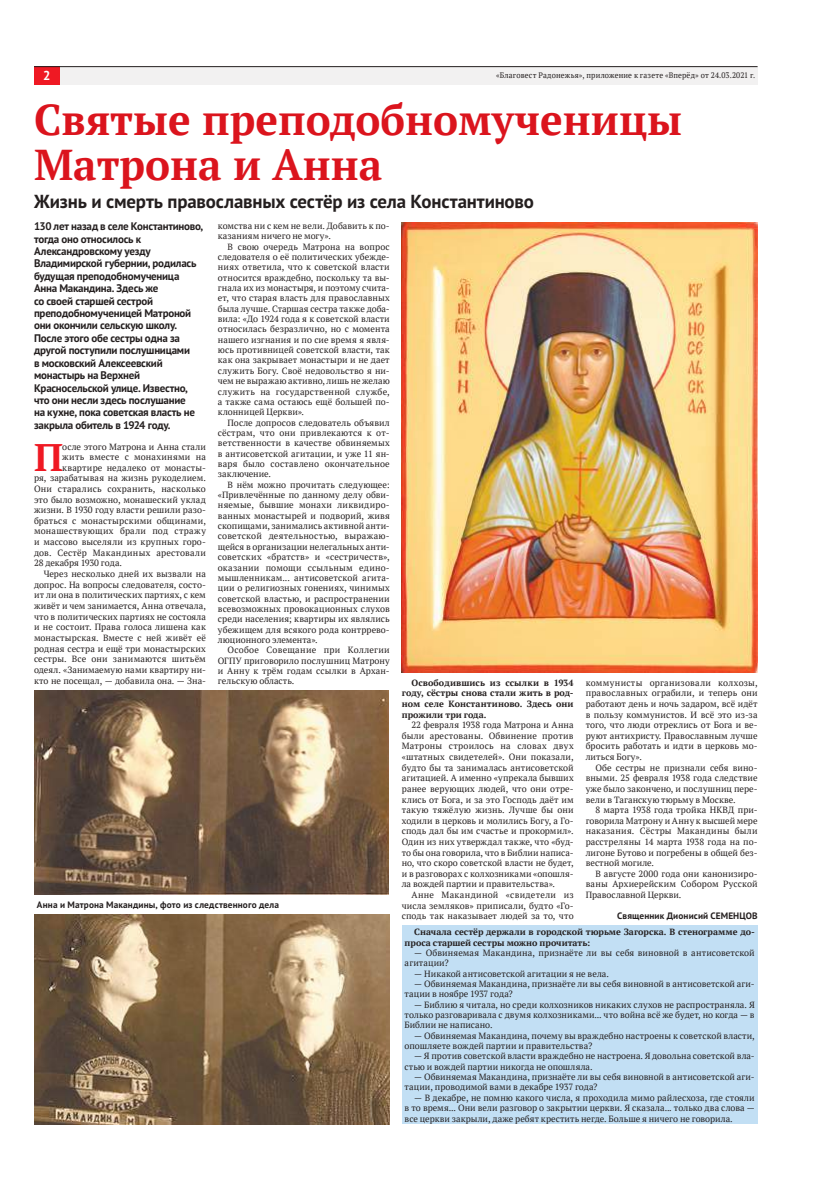
<style>
.page{position:relative;width:820px;height:1191px;background:#fff}
.page>*{position:absolute;margin:0;border:0;box-sizing:border-box;transform-origin:0 0}
.t1{font:700 43px/45.2px "PT Serif";color:#db141d}
.t2{font:700 38.3px "PT Serif";color:#ef1923}
.t3{font:700 18.9px "PT Sans";letter-spacing:-.01em;color:#241f1f}
.t4{font:700 13px "PT Sans";color:#fff}
.t5{font:700 11px/12.4px "PT Sans";letter-spacing:-.025em;color:#241f1f}
.t6{font:700 9.3px "PT Sans";letter-spacing:.01em;color:#241f1f}
.t7{font:9px/10.3px "PT Serif";letter-spacing:.005em;color:#241f1f;text-align:justify}
.t8{font:700 9px/10.6px "PT Serif";color:#241f1f;text-align:justify}
.t9{font:9px "PT Serif";letter-spacing:.025em;color:#241f1f}
.t10{font:9px "PT Serif";letter-spacing:.03em;color:#241f1f}
.t11{font:8px "PT Serif";letter-spacing:.025em;color:#241f1f;scale:.95 1}
</style>
<div class="page">
<div style="left:34px;top:67px;width:723px;height:18px;background:#f2f1f1"></div>
<div style="left:34px;top:67px;width:26px;height:18px;background:#ef1923"></div>
<hr style="left:34px;top:66px;width:723px;height:1px;background:#241f1f">
<div style="left:401px;top:925px;width:356px;height:199px;background:#c2dff4"></div>
<img style="left:401px;top:222px;width:356px;height:450px">
<img style="left:34px;top:690px;width:354px;height:204px">
<img style="left:34px;top:914px;width:355px;height:210px">
<h3 class="t4" style="left:43px;top:67px;width:9px">2</h3>
<p class="t11" style="left:496px;top:70px;width:274px">«Благовест Радонежья», приложение к газете «Вперёд» от 24.03.2021 г.</p>
<h1 class="t1" style="left:34px;top:97px;width:649px">Святые преподобномученицы<br>Матрона и Анна</h1>
<h3 class="t3" style="left:34px;top:188px;width:501px">Жизнь и смерть православных сестёр из села Константиново</h3>
<p class="t5" style="left:34px;top:220px;width:170px">130 лет назад в селе Константиново, тогда оно относилось к<br>Александровскому уезду<br>Владимирской губернии, родилась будущая преподобномученица<br>Анна Макандина. Здесь же<br>со своей старшей сестрой преподобномученицей Матроной они окончили сельскую школу.<br>После этого обе сестры одна за другой поступили послушницами<br>в московский Алексеевский монастырь на Верхней<br>Красносельской улице. Известно, что они несли здесь послушание<br>на кухне, пока советская власть не закрыла обитель в 1924 году.</p>
<h2 class="t2" style="left:34px;top:432px;width:31px">П</h2>
<p class="t7" style="left:62px;top:441px;width:145px">осле этого Матрона и Анна стали</p>
<p class="t9" style="left:62px;top:451px;width:145px">жить вместе с монахинями на</p>
<p class="t7" style="left:62px;top:462px;width:145px">квартире недалеко от монасты-</p>
<p class="t7" style="left:34px;top:473px;width:173px">ря, зарабатывая на жизнь рукоделием.</p>
<p class="t9" style="left:34px;top:483px;width:173px">Они старались сохранить, насколько</p>
<p class="t7" style="left:34px;top:494px;width:173px">это было возможно, монашеский уклад</p>
<p class="t7" style="left:34px;top:505px;width:173px">жизни. В 1930 году власти решили разо-</p>
<p class="t7" style="left:34px;top:515px;width:173px">браться с монастырскими общинами,</p>
<p class="t10" style="left:34px;top:525px;width:173px">монашествующих брали под стражу</p>
<p class="t7" style="left:34px;top:536px;width:173px">и массово выселяли из крупных горо-</p>
<p class="t9" style="left:34px;top:547px;width:173px">дов. Сестёр Макандиных арестовали</p>
<p class="t7" style="left:34px;top:558px;width:89px">28 декабря 1930 года.</p>
<p class="t7" style="left:44px;top:568px;width:164px">Через несколько дней их вызвали на</p>
<p class="t7" style="left:34px;top:579px;width:173px">допрос. На вопросы следователя, состо-</p>
<p class="t7" style="left:34px;top:590px;width:173px">ит ли она в политических партиях, с кем</p>
<p class="t7" style="left:34px;top:600px;width:173px">живёт и чем занимается, Анна отвечала,</p>
<p class="t7" style="left:34px;top:611px;width:173px">что в политических партиях не состояла</p>
<p class="t7" style="left:34px;top:622px;width:173px">и не состоит. Права голоса лишена как</p>
<p class="t7" style="left:34px;top:632px;width:173px">монастырская. Вместе с ней живёт её</p>
<p class="t7" style="left:34px;top:643px;width:173px">родная сестра и ещё три монастырских</p>
<p class="t7" style="left:34px;top:654px;width:173px">сестры. Все они занимаются шитьём</p>
<p class="t7" style="left:34px;top:664px;width:173px">одеял. «Занимаемую нами квартиру ни-</p>
<p class="t7" style="left:34px;top:675px;width:173px">кто не посещал, — добавила она. — Зна-</p>
<p class="t7" style="left:218px;top:220px;width:173px">комства ни с кем не вели. Добавить к по&shy;казаниям ничего не могу».</p>
<p class="t7" style="left:218px;top:241px;width:173px;text-indent:10px">В свою очередь Матрона на вопрос следователя о её политических убежде&shy;ниях ответила, что к советской власти относится враждебно, поскольку та вы&shy;гнала их из монастыря, и поэтому счита&shy;ет, что старая власть для православных была лучше. Старшая сестра также доба&shy;вила: «До 1924 года я к советской власти относилась безразлично, но с момента нашего изгнания и по сие время я явля&shy;юсь противницей советской власти, так как она закрывает монастыри и не дает служить Богу. Своё недовольство я ни&shy;чем не выражаю активно, лишь не желаю служить на государственной службе, а также сама остаюсь ещё большей по&shy;клонницей Церкви».</p>
<p class="t7" style="left:218px;top:417px;width:173px;text-indent:10px">После допросов следователь объявил сёстрам, что они привлекаются к от&shy;ветственности в качестве обвиняемых в антисоветской агитации, и уже 11 ян&shy;варя было составлено окончательное заключение.</p>
<p class="t7" style="left:218px;top:479px;width:173px;text-indent:10px">В нём можно прочитать следующее: «Привлечённые по данному делу обви&shy;няемые, бывшие монахи ликвидиро&shy;ванных монастырей и подворий, живя скопищами, занимались активной анти&shy;советской деятельностью, выражаю&shy;щейся в организации нелегальных анти&shy;советских «братств» и «сестричеств», оказании помощи ссыльным едино&shy;мышленникам... антисоветской агита&shy;ции о религиозных гонениях, чинимых советской властью, и распространении всевозможных провокационных слухов среди населения; квартиры их являлись убежищем для всякого рода контррево&shy;люционного элемента».</p>
<p class="t7" style="left:218px;top:645px;width:173px;text-indent:10px">Особое Совещание при Коллегии ОГПУ приговорило послушниц Матрону и Анну к трём годам ссылки в Архан&shy;гельскую область.</p>
<p class="t6" style="left:37px;top:898px;width:243px">Анна и Матрона Макандины, фото из следственного дела</p>
<p class="t8" style="left:401px;top:677px;width:173px;text-indent:10px">Освободившись из ссылки в 1934 году, сёстры снова стали жить в род&shy;ном селе Константиново. Здесь они прожили три года.</p>
<p class="t7" style="left:401px;top:719px;width:173px;line-height:10.6px;text-indent:10px">22 февраля 1938 года Матрона и Анна были арестованы. Обвинение против Матроны строилось на словах двух «штатных свидетелей». Они показали, будто бы та занималась антисоветской агитацией. А именно «упрекала бывших ранее верующих людей, что они отре&shy;клись от Бога, и за это Господь даёт им такую тяжёлую жизнь. Лучше бы они ходили в церковь и молились Богу, а Го&shy;сподь дал бы им счастье и прокормил».<br>Один из них утверждал также, что «буд&shy;то бы она говорила, что в Библии написа&shy;но, что скоро советской власти не будет, и в разговорах с колхозниками «опошля&shy;ла вождей партии и правительства».</p>
<p class="t7" style="left:401px;top:889px;width:173px;line-height:10.6px;text-indent:10px">Анне Макандиной «свидетели из числа земляков» приписали, будто «Го&shy;сподь так наказывает людей за то, что</p>
<p class="t7" style="left:585px;top:677px;width:173px;line-height:10.6px">коммунисты организовали колхозы, православных ограбили, и теперь они работают день и ночь задаром, всё идёт в пользу коммунистов. И всё это из-за того, что люди отреклись от Бога и ве&shy;руют антихристу. Православным лучше бросить работать и идти в церковь мо&shy;литься Богу».</p>
<p class="t7" style="left:585px;top:762px;width:173px;line-height:10.6px;text-indent:10px">Обе сестры не признали себя вино&shy;вными. 25 февраля 1938 года следствие уже было закончено, и послушниц пере&shy;вели в Таганскую тюрьму в Москве.</p>
<p class="t7" style="left:585px;top:804px;width:173px;line-height:10.6px;text-indent:10px">8 марта 1938 года тройка НКВД при&shy;говорила Матрону и Анну к высшей мере наказания. Сёстры Макандины были расстреляны 14 марта 1938 года на по&shy;лигоне Бутово и погребены в общей без&shy;вестной могиле.</p>
<p class="t7" style="left:585px;top:868px;width:173px;line-height:10.6px;text-indent:10px">В августе 2000 года они канонизиро&shy;ваны Архиерейским Собором Русской Православной Церкви.</p>
<p class="t6" style="left:617px;top:909px;width:142px">Священник Дионисий СЕМЕНЦОВ</p>
<p class="t8" style="left:404px;top:926px;width:351px;line-height:10.3px;text-indent:10px">Сначала сестёр держали в городской тюрьме Загорска. В стенограмме до&shy;проса старшей сестры можно прочитать:</p>
<p class="t7" style="left:404px;top:947px;width:351px;text-indent:10px">— Обвиняемая Макандина, признаёте ли вы себя виновной в антисоветской агитации?</p>
<p class="t7" style="left:414px;top:968px;width:196px">— Никакой антисоветской агитации я не вела.</p>
<p class="t7" style="left:404px;top:978px;width:351px;text-indent:10px">— Обвиняемая Макандина, признаёте ли вы себя виновной в антисоветской аги&shy;тации в ноябре 1937 года?</p>
<p class="t7" style="left:404px;top:999px;width:351px;text-indent:10px">— Библию я читала, но среди колхозников никаких слухов не распространяла. Я только разговаривала с двумя колхозниками... что война всё же будет, но когда — в Библии не написано.</p>
<p class="t7" style="left:404px;top:1030px;width:351px;text-indent:10px">— Обвиняемая Макандина, почему вы враждебно настроены к советской власти, опошляете вождей партии и правительства?</p>
<p class="t7" style="left:404px;top:1051px;width:351px;text-indent:10px">— Я против советской власти враждебно не настроена. Я довольна советской вла&shy;стью и вождей партии никогда не опошляла.</p>
<p class="t7" style="left:404px;top:1071px;width:351px;text-indent:10px">— Обвиняемая Макандина, признаёте ли вы себя виновной в антисоветской аги&shy;тации, проводимой вами в декабре 1937 года?</p>
<p class="t7" style="left:404px;top:1092px;width:351px;text-indent:10px">— В декабре, не помню какого числа, я проходила мимо райлесхоза, где стояли в то время... Они вели разговор о закрытии церкви. Я сказала... только два слова — все церкви закрыли, даже ребят крестить негде. Больше я ничего не говорила.</p>
</div>
